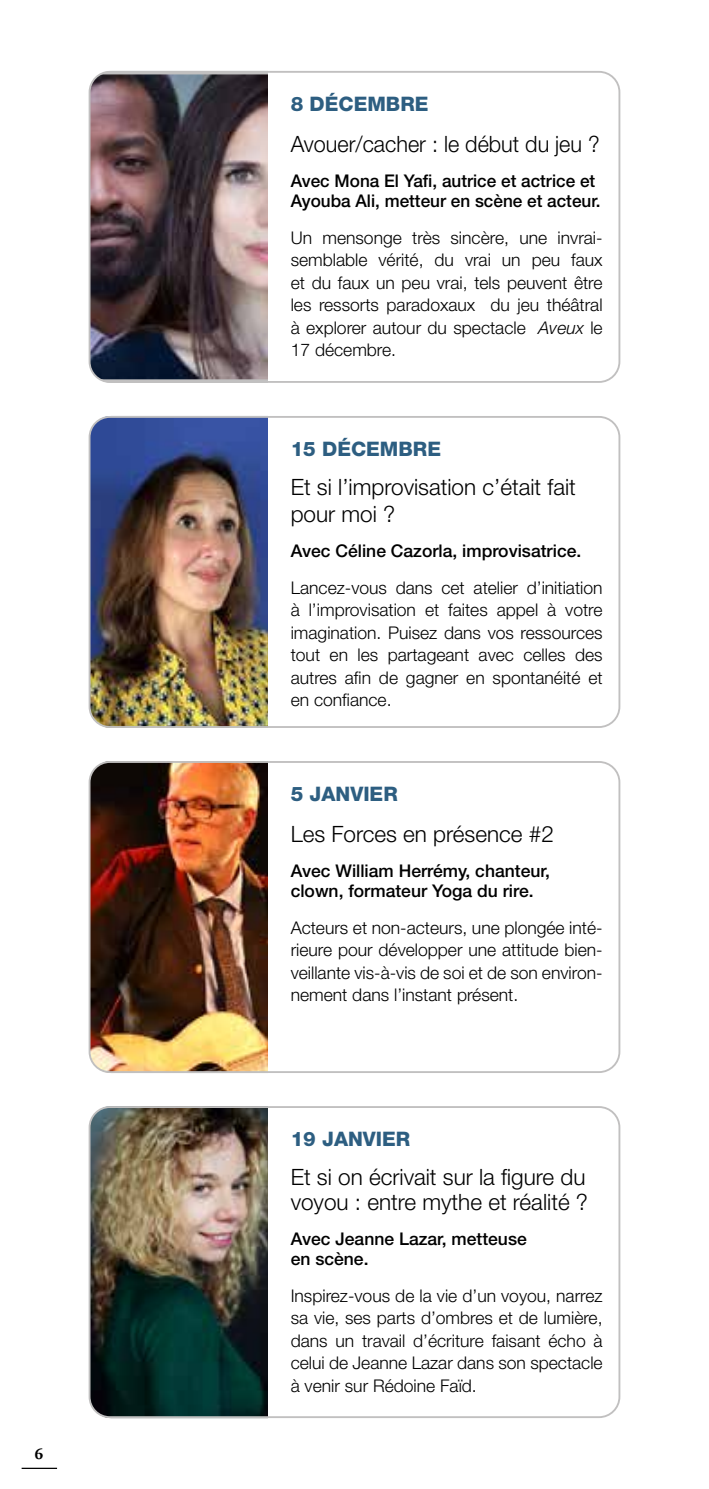
<style>
.page{position:relative;width:709px;height:1489px;background:#fff}
.page>*{position:absolute;margin:0;border:0;box-sizing:border-box;transform-origin:0 0}
.t1{font:300 22.5px/25px "Helvetica Neue LT Std";color:#000}
.t2{font:300 22.5px "Helvetica Neue LT Std";color:#000;scale:.96 1}
.t3{font:800 20px "Helvetica Neue LT Std";color:#2d5e81}
.t4{font:300 17.5px/22.5px "Helvetica Neue LT Std";color:#000;text-align:justify}
.t5{font:500 17.5px/20px "Helvetica Neue LT Std";color:#000}
.t6{font:17.5px "Lin Libertine B";color:#000}
.s1{font-style:italic}
</style>
<div class="page">
<hr style="left:22px;top:1467px;width:35px;height:1px;background:#000">
<img style="left:90px;top:1106px;width:178px;height:311px">
<div style="left:89px;top:1106px;width:531px;height:311px;border:2px solid #c1c0c0;border-radius:20px"></div>
<img style="left:90px;top:761px;width:178px;height:311px">
<div style="left:89px;top:761px;width:531px;height:311px;border:2px solid #c1c0c0;border-radius:20px"></div>
<img style="left:90px;top:416px;width:178px;height:312px">
<div style="left:89px;top:416px;width:531px;height:312px;border:2px solid #c1c0c0;border-radius:20px"></div>
<img style="left:90px;top:74px;width:178px;height:305px">
<div style="left:89px;top:71px;width:531px;height:312px;border:2px solid #c1c0c0;border-radius:20px"></div>
<p class="t6" style="left:34px;top:1441px;width:10px">6</p>
<p class="t3" style="left:291px;top:91px;width:139px">8 DÉCEMBRE</p>
<p class="t2" style="left:291px;top:130px;width:323px">Avouer/cacher : le début du jeu ?</p>
<p class="t5" style="left:291px;top:170px;width:311px">Avec Mona El Yafi, autrice et actrice et<br>Ayouba Ali, metteur en scène et acteur.</p>
<p class="t4" style="left:291px;top:226px;width:313px">Un mensonge très sincère, une invrai&shy;semblable vérité, du vrai un peu faux et du faux un peu vrai, tels peuvent être les ressorts paradoxaux du jeu théâtral à explorer autour du spectacle <span class="s1">Aveux</span> le 17 décembre.</p>
<p class="t3" style="left:291px;top:436px;width:152px">15 DÉCEMBRE</p>
<p class="t1" style="left:291px;top:472px;width:287px;line-height:27.2px">Et si l’improvisation c’était fait pour moi ?</p>
<p class="t5" style="left:291px;top:540px;width:292px">Avec Céline Cazorla, improvisatrice.</p>
<p class="t4" style="left:291px;top:576px;width:313px">Lancez-vous dans cet atelier d’initiation à l’improvisation et faites appel à votre imagination. Puisez dans vos ressources tout en les partageant avec celles des autres afin de gagner en spontanéité et en confiance.</p>
<p class="t3" style="left:291px;top:781px;width:109px">5 JANVIER</p>
<p class="t1" style="left:291px;top:821px;width:265px">Les Forces en présence #2</p>
<p class="t5" style="left:291px;top:860px;width:261px">Avec William Herrémy, chanteur, clown, formateur Yoga du rire.</p>
<p class="t4" style="left:291px;top:915px;width:313px">Acteurs et non-acteurs, une plongée inté&shy;rieure pour développer une attitude bien&shy;veillante vis-à-vis de soi et de son environ&shy;nement dans l’instant présent.</p>
<p class="t3" style="left:291px;top:1126px;width:121px">19 JANVIER</p>
<p class="t1" style="left:291px;top:1163px;width:299px">Et si on écrivait sur la figure du voyou : entre mythe et réalité ?</p>
<p class="t5" style="left:291px;top:1228px;width:238px">Avec Jeanne Lazar, metteuse en scène.</p>
<p class="t4" style="left:291px;top:1283px;width:313px">Inspirez-vous de la vie d’un voyou, narrez sa vie, ses parts d’ombres et de lumière, dans un travail d’écriture faisant écho à celui de Jeanne Lazar dans son spectacle à venir sur Rédoine Faïd.</p>
</div>
